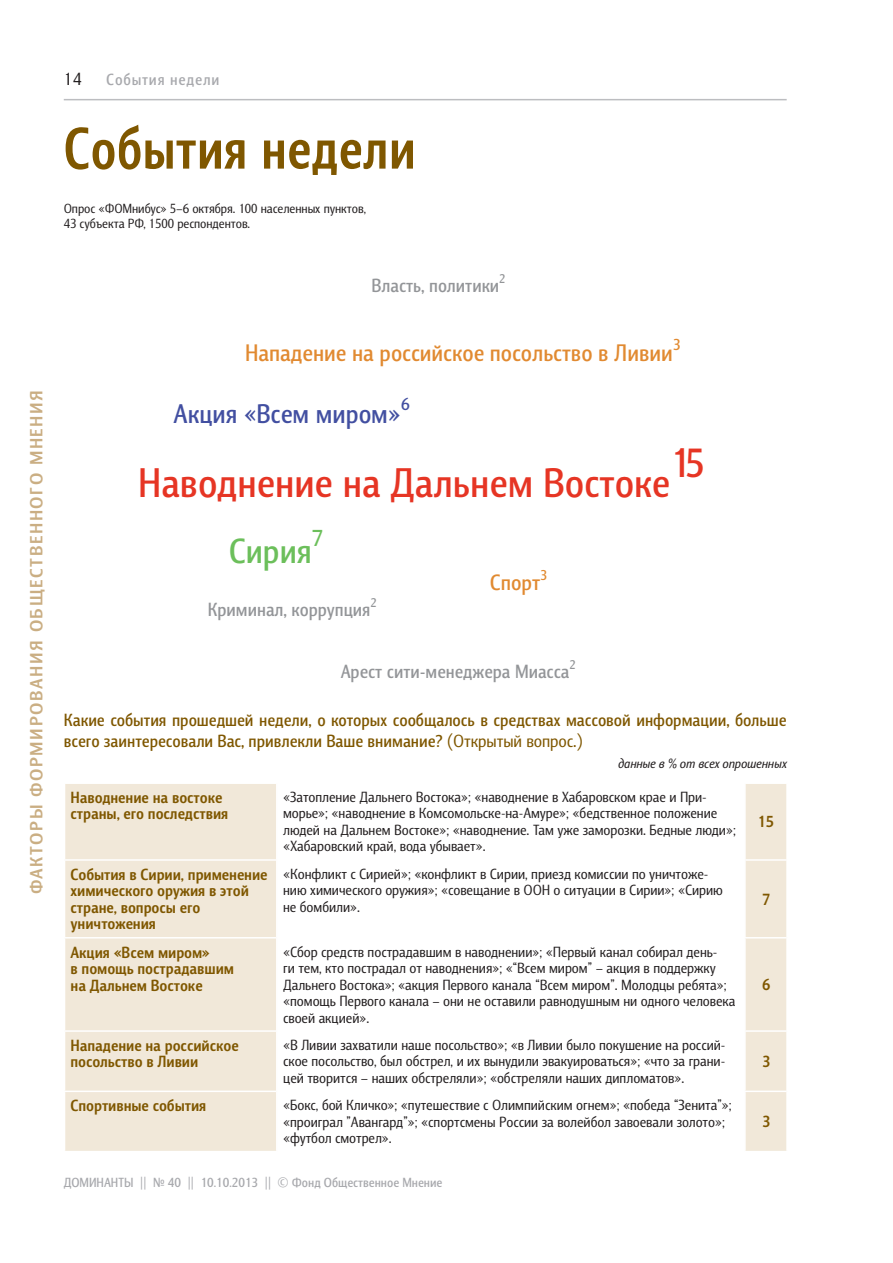
<style>
.page{position:relative;width:893px;height:1263px;background:#fff}
.page>*{position:absolute;margin:0;border:0;box-sizing:border-box;transform-origin:0 0}
.D_z-2_new{font:700 60px "Barnaul Grotesk";letter-spacing:.01em;color:#7f5700;scale:.9 1}
.t1{font:500 42.15px "Barnaul Grotesk";color:#e63524}
.t2{font:500 35.7px "Barnaul Grotesk";color:#6cbf5b}
.t3{font:500 27.6px "Barnaul Grotesk";color:#424fa1}
.t4{font:500 24.3px "Barnaul Grotesk";color:#e18a31}
.t5{font:500 23.55px "Barnaul Grotesk";color:#6cbf5b}
.t6{font:500 22.65px "Barnaul Grotesk";color:#e18a31}
.t7{font:500 19.5px "Barnaul Grotesk";color:#939598}
.D_vopros{font:500 18px/21.6px "Barnaul Grotesk";color:#7f5700}
.D_z-2_new-2{font:700 18px "Barnaul Grotesk";letter-spacing:.085em;color:#caae83;scale:1.1 1}
.t8{font:18px "Barnaul Grotesk";color:#231f20}
.t9{font:500 17.85px "Barnaul Grotesk";color:#424fa1}
.событие{font:700 16.5px/16.5px "Barnaul Grotesk";color:#7f5700}
.D_top{font:500 16.5px "Barnaul Grotesk";letter-spacing:.05em;color:#a8a9ad}
.t10{font:500 16.2px "Barnaul Grotesk";color:#e18a31}
.табл_текст{font:15px/16.5px "Barnaul Grotesk";color:#231f20}
.t11{font:500 14.55px "Barnaul Grotesk";color:#e18a31}
.D_opros{font:13.5px/15px "Barnaul Grotesk";color:#231f20}
.t12{font:500 13.5px "Barnaul Grotesk";color:#a8a9ad}
.D_procent{font:italic 13.5px "Barnaul Grotesk";color:#231f20}
.t13{font:500 12.9px "Barnaul Grotesk";color:#939598}
.s1{font-weight:400}
</style>
<div class="page">
<hr style="left:64px;top:99px;width:723px;height:1px;background:#bcbdc0">
<svg style="left:65px;top:784px;width:722px;height:367px"></svg>
<hr style="left:744px;top:784px;width:2px;height:75px;background:#fff">
<hr style="left:744px;top:861px;width:2px;height:76px;background:#fff">
<hr style="left:744px;top:938px;width:2px;height:92px;background:#fff">
<hr style="left:744px;top:1032px;width:2px;height:58px;background:#fff">
<hr style="left:744px;top:1092px;width:2px;height:59px;background:#fff">
<hr style="left:744px;top:859px;width:43px;height:2px;background:#fff">
<hr style="left:744px;top:937px;width:43px;height:1px;background:#fff">
<hr style="left:744px;top:1030px;width:43px;height:2px;background:#fff">
<hr style="left:744px;top:1090px;width:43px;height:2px;background:#fff">
<hr style="left:276px;top:784px;width:1px;height:76px;background:#fff">
<hr style="left:277px;top:784px;width:1px;height:76px;background:#fff">
<hr style="left:276px;top:860px;width:1px;height:78px;background:#fff">
<hr style="left:277px;top:860px;width:1px;height:78px;background:#fff">
<hr style="left:276px;top:938px;width:1px;height:93px;background:#fff">
<hr style="left:277px;top:938px;width:1px;height:93px;background:#fff">
<hr style="left:276px;top:1031px;width:1px;height:60px;background:#fff">
<hr style="left:277px;top:1031px;width:1px;height:60px;background:#fff">
<hr style="left:276px;top:1091px;width:1px;height:60px;background:#fff">
<hr style="left:277px;top:1091px;width:1px;height:60px;background:#fff">
<hr style="left:64px;top:859px;width:212px;height:2px;background:#fff">
<hr style="left:64px;top:937px;width:212px;height:1px;background:#fff">
<hr style="left:64px;top:1030px;width:212px;height:2px;background:#fff">
<hr style="left:64px;top:1090px;width:212px;height:2px;background:#fff">
<p class="D_z-2_new-2" style="left:26px;top:894px;width:459px;rotate:-90deg">Факторы формирования общественного мнения</p>
<p class="D_top" style="left:106px;top:70px;width:115px">События недели</p>
<p class="t8" style="left:64px;top:69px;width:19px">14</p>
<p class="D_z-2_new" style="left:64px;top:113px;width:392px">События недели</p>
<p class="D_opros" style="left:64px;top:201px;width:304px">Опрос «ФОМнибус» 5–6 октября. 100 населенных пунктов,<br>43 субъекта РФ, 1500 респондентов.</p>
<p class="t7" style="left:372px;top:274px;width:129px">Власть, политики</p>
<p class="t13" style="left:499px;top:271px;width:8px">2</p>
<p class="t10" style="left:673px;top:335px;width:9px">3</p>
<p class="t4" style="left:245px;top:339px;width:429px">Нападение на российское посольство в Ливии</p>
<p class="t3" style="left:174px;top:397px;width:229px">Акция «Всем миром»</p>
<p class="t9" style="left:401px;top:393px;width:10px">6</p>
<p class="t1" style="left:671px;top:438px;width:35px">15</p>
<p class="t1" style="left:138px;top:458px;width:534px">Наводнение на Дальнем Востоке</p>
<p class="t5" style="left:312px;top:524px;width:13px">7</p>
<p class="t2" style="left:229px;top:530px;width:85px">Сирия</p>
<p class="t7" style="left:208px;top:598px;width:164px">Криминал, коррупция</p>
<p class="t13" style="left:371px;top:595px;width:8px">2</p>
<p class="t6" style="left:490px;top:569px;width:52px">Спорт</p>
<p class="t11" style="left:540px;top:566px;width:9px">3</p>
<p class="t7" style="left:341px;top:660px;width:230px">Арест сити-менеджера Миасса</p>
<p class="t13" style="left:569px;top:657px;width:8px">2</p>
<p class="D_vopros" style="left:64px;top:709px;width:724px">Какие события прошедшей недели, о которых сообщалось в средствах массовой информации, больше всего заинтересовали Вас, привлекли Ваше внимание? <span class="s1">(Открытый вопрос.)</span></p>
<p class="D_procent" style="left:618px;top:755px;width:170px">данные в % от всех опрошенных</p>
<p class="событие" style="left:71px;top:789px;width:159px">Наводнение на востоке страны, его последствия</p>
<p class="табл_текст" style="left:283px;top:788px;width:454px">«Затопление Дальнего Востока»; «наводнение в Хабаровском крае и При&shy;морье»; «наводнение в Комсомольске-на-Амуре»; «бедственное положение людей на Дальнем Востоке»; «наводнение. Там уже заморозки. Бедные люди»; «Хабаровский край, вода убывает».</p>
<p class="событие" style="left:758px;top:813px;width:17px">15</p>
<p class="событие" style="left:71px;top:866px;width:199px">События в Сирии, применение химического оружия в этой стране, вопросы его уничтожения</p>
<p class="табл_текст" style="left:283px;top:865px;width:441px">«Конфликт с Сирией»; «конфликт в Сирии, приезд комиссии по уничтоже&shy;нию химического оружия»; «совещание в ООН о ситуации в Сирии»; «Сирию не бомбили».</p>
<p class="событие" style="left:71px;top:943px;width:165px">Акция «Всем миром»<br>в помощь пострадавшим на Дальнем Востоке</p>
<p class="табл_текст" style="left:283px;top:943px;width:454px">«Сбор средств пострадавшим в наводнении»; «Первый канал собирал день-<br>ги тем, кто пострадал от наводнения»; «“Всем миром” – акция в поддержку Дальнего Востока»; «акция Первого канала “Всем миром”. Молодцы ребята»; «помощь Первого канала – они не оставили равнодушным ни одного человека своей акцией».</p>
<p class="событие" style="left:71px;top:1037px;width:170px">Нападение на российское посольство в Ливии</p>
<p class="табл_текст" style="left:283px;top:1036px;width:444px;text-align:justify">«В Ливии захватили наше посольство»; «в Ливии было покушение на россий&shy;ское посольство, был обстрел, и их вынудили эвакуироваться»; «что за грани&shy;цей творится – наших обстреляли»; «обстреляли наших дипломатов».</p>
<p class="событие" style="left:71px;top:1097px;width:137px">Спортивные события</p>
<p class="табл_текст" style="left:283px;top:1096px;width:450px">«Бокс, бой Кличко»; «путешествие с Олимпийским огнем»; «победа “Зенита”»; «проиграл ”Авангард”»; «спортсмены России за волейбол завоевали золото»; «футбол смотрел».</p>
<p class="t12" style="left:64px;top:1175px;width:380px">ДОМИНАНТЫ || № 40 || 10.10.2013 || © Фонд Общественное Мнение</p>
<p class="событие" style="left:762px;top:890px;width:9px">7</p>
<p class="событие" style="left:762px;top:976px;width:9px">6</p>
<p class="событие" style="left:762px;top:1053px;width:9px">3</p>
<p class="событие" style="left:762px;top:1113px;width:9px">3</p>
</div>
